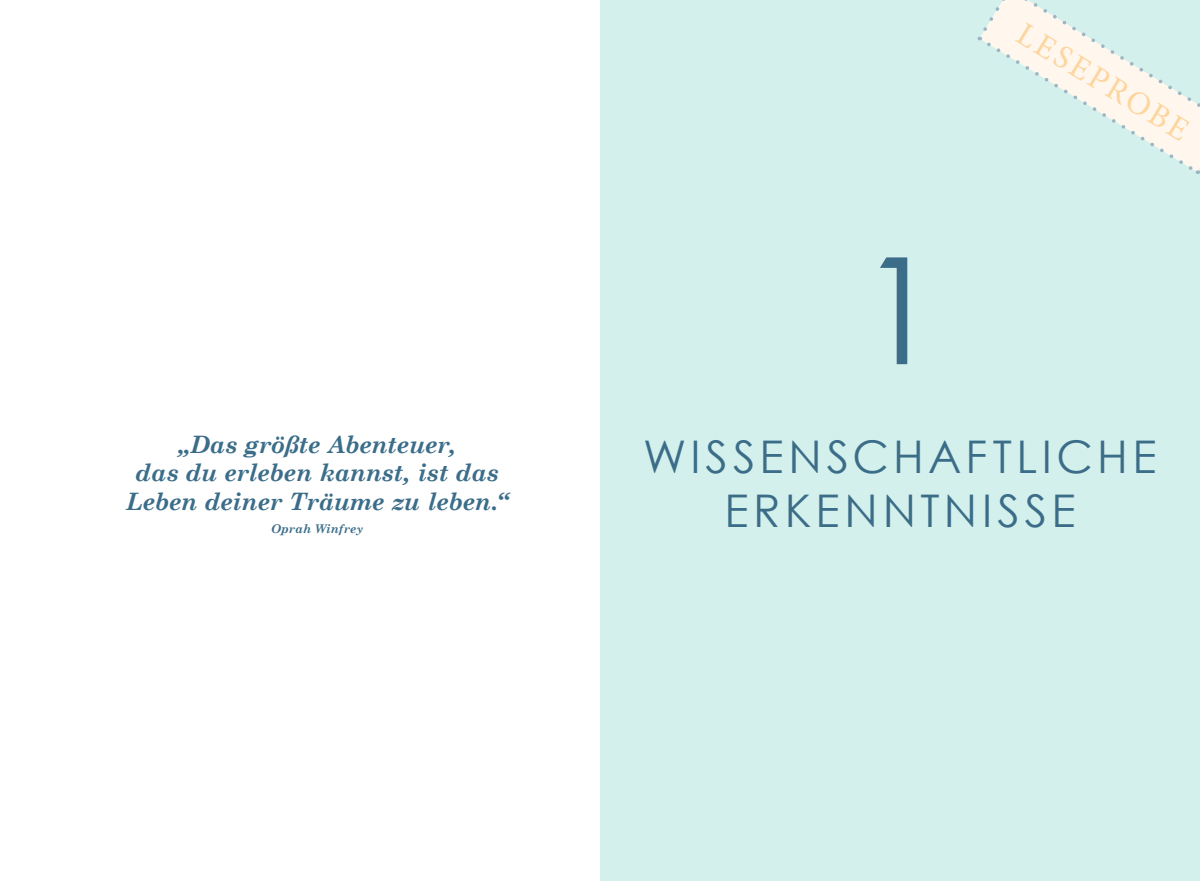
<style>
.page{position:relative;width:1200px;height:881px;background:#fff}
.page>*{position:absolute;margin:0;border:0;box-sizing:border-box;transform-origin:0 0}
.t1{font:148.5px "Century Gothic";color:#3b6d89}
.t2{font:45px/54px "Century Gothic";letter-spacing:.095em;color:#3b6d89;text-align:center}
.t3{font:33px "Minion Pro";color:#fdd59e}
.t4{font:italic 700 24px/28.8px "Century Schoolbook";letter-spacing:-.015em;color:#3b6d89;text-align:center}
.t5{font:italic 700 12px "Century Schoolbook";letter-spacing:.01em;color:#3b6d89}
</style>
<div class="page">
<div style="left:600px;top:0;width:599px;height:880px;background:#d4f0ec"></div>
<svg style="left:977px;top:0;width:223px;height:174px"></svg>
<p class="t4" style="left:126px;top:428px;width:384px">„Das größte Abenteuer,<br>das du erleben kannst, ist das<br>Leben deiner Träume zu leben.“</p>
<p class="t5" style="left:271px;top:519px;width:93px">Oprah Winfrey</p>
<h1 class="t1" style="left:858px;top:206px;width:84px">1</h1>
<h3 class="t3" style="left:1031px;top:11px;width:197px;rotate:32deg">LESEPROBE</h3>
<h2 class="t2" style="left:643px;top:429px;width:515px">WISSENSCHAFTLICHE<br>ERKENNTNISSE</h2>
</div>
